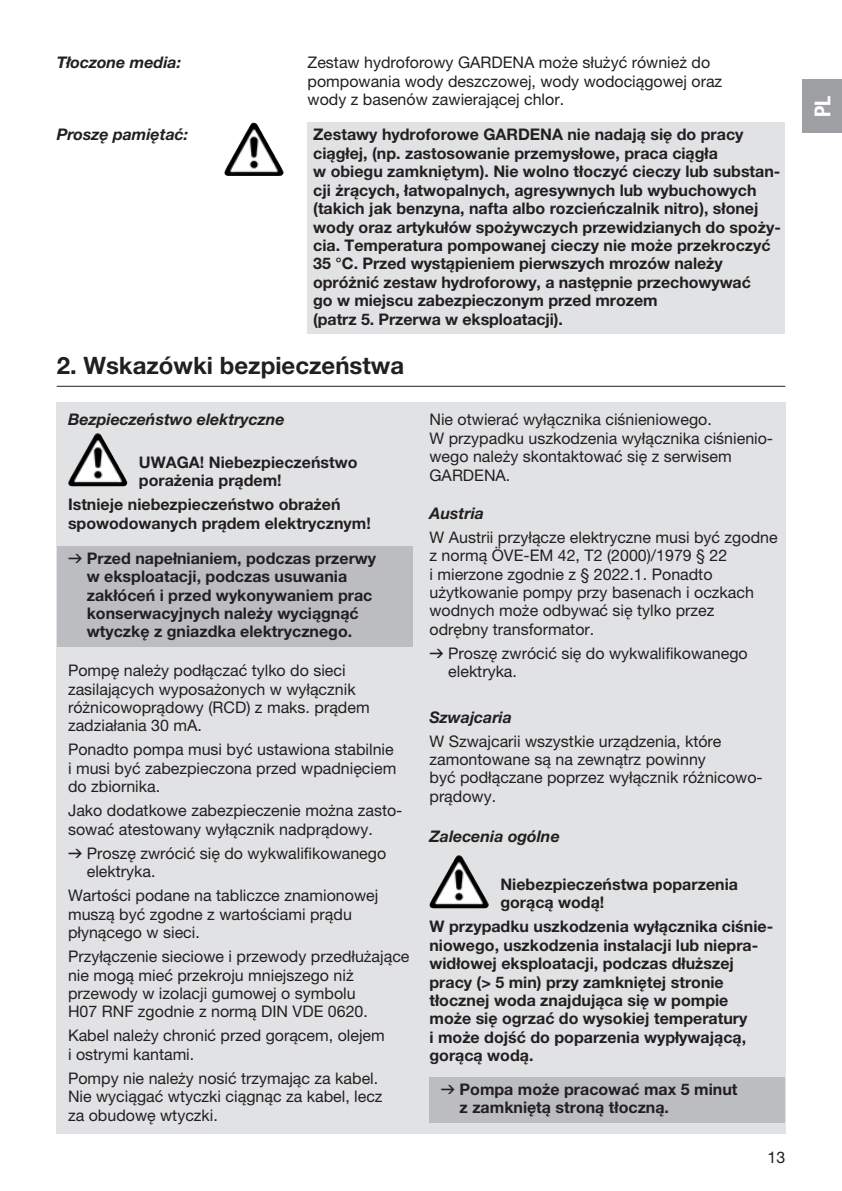
<style>
.page{position:relative;width:842px;height:1191px;background:#fff}
.page>*{position:absolute;margin:0;border:0;box-sizing:border-box;transform-origin:0 0}
.t1{font:700 24px "GARDENA Pro";color:#231f20}
.t2{font:22px "GARDENA Pro Bo Cond";color:#fff}
.t3{font:16px/18.4px "GARDENA Pro";color:#231f20}
.t4{font:700 16px/18.4px "GARDENA Pro";color:#231f20}
.t5{font:italic 700 16px "GARDENA Pro";color:#231f20}
.s1{font-family:"Formdruck";font-weight:400}
.s2{font-family:"Formdruck"}
</style>
<div class="page">
<hr style="left:57px;top:386px;width:728px;height:1px;background:#231f20">
<div style="left:57px;top:403px;width:728px;height:731px;background:#e1e2e4"></div>
<img style="left:70px;top:433px;width:26px;height:45px">
<div style="left:57px;top:546px;width:355px;height:100px;background:#bcbdc0"></div>
<img style="left:432px;top:855px;width:26px;height:44px">
<div style="left:429px;top:1076px;width:356px;height:46px;background:#bcbdc0"></div>
<div style="left:308px;top:122px;width:477px;height:211px;background:#e1e2e4"></div>
<img style="left:227px;top:123px;width:26px;height:44px">
<div style="left:802px;top:79px;width:40px;height:54px;background:#9d9fa2"></div>
<p class="t5" style="left:57px;top:53px;width:126px">Tłoczone media:</p>
<p class="t3" style="left:308px;top:53px;width:416px">Zestaw hydroforowy GARDENA może służyć również do pompowania wody deszczowej, wody wodociągowej oraz wody z basenów zawierającej chlor.</p>
<p class="t5" style="left:57px;top:125px;width:133px">Proszę pamiętać:</p>
<p class="t4" style="left:313px;top:125px;width:469px">Zestawy hydroforowe GARDENA nie nadają się do pracy ciągłej, (np. zastosowanie przemysłowe, praca ciągła<br>w obiegu zamkniętym). Nie wolno tłoczyć cieczy lub substan&shy;cji żrących, łatwopalnych, agresywnych lub wybuchowych (takich jak benzyna, nafta albo rozcieńczalnik nitro), słonej wody oraz artykułów spożywczych przewidzianych do spoży&shy;cia. Temperatura pompowanej cieczy nie może przekroczyć 35 °C. Przed wystąpieniem pierwszych mrozów należy opróżnić zestaw hydroforowy, a następnie przechowywać<br>go w miejscu zabezpieczonym przed mrozem<br>(patrz 5. Przerwa w eksploatacji).</p>
<h1 class="t1" style="left:57px;top:351px;width:349px">2. Wskazówki bezpieczeństwa</h1>
<p class="t5" style="left:68px;top:410px;width:218px">Bezpieczeństwo elektryczne</p>
<p class="t4" style="left:139px;top:452px;width:220px">UWAGA! Niebezpieczeństwo porażenia prądem!</p>
<p class="t4" style="left:68px;top:495px;width:304px">Istnieje niebezpieczeństwo obrażeń spowodowanych prądem elektrycznym!</p>
<p class="t4" style="left:87px;top:548px;width:291px;text-indent:-19px"><span class="s1">v</span> Przed napełnianiem, podczas przerwy w eksploatacji, podczas usuwania zakłóceń i przed wykonywaniem prac konserwacyjnych należy wyciągnąć wtyczkę z gniazdka elektrycznego.</p>
<p class="t3" style="left:68px;top:661px;width:303px">Pompę należy podłączać tylko do sieci zasilających wyposażonych w wyłącznik różnicowoprądowy (RCD) z maks. prądem zadziałania 30 mA.</p>
<p class="t3" style="left:68px;top:740px;width:330px">Ponadto pompa musi być ustawiona stabilnie i musi być zabezpieczona przed wpadnięciem do zbiornika.</p>
<p class="t3" style="left:68px;top:801px;width:336px">Jako dodatkowe zabezpieczenie można zasto&shy;sować atestowany wyłącznik nadprądowy.</p>
<p class="t3" style="left:87px;top:843px;width:301px;text-indent:-19px"><span class="s2">v</span> Proszę zwrócić się do wykwalifikowanego elektryka.</p>
<p class="t3" style="left:68px;top:886px;width:312px">Wartości podane na tabliczce znamionowej muszą być zgodne z wartościami prądu płynącego w sieci.</p>
<p class="t3" style="left:68px;top:947px;width:343px">Przyłączenie sieciowe i przewody przedłużające nie mogą mieć przekroju mniejszego niż przewody w izolacji gumowej o symbolu<br>H07 RNF zgodnie z normą DIN VDE 0620.</p>
<p class="t3" style="left:68px;top:1026px;width:318px">Kabel należy chronić przed gorącem, olejem i ostrymi kantami.</p>
<p class="t3" style="left:68px;top:1068px;width:316px">Pompy nie należy nosić trzymając za kabel.<br>Nie wyciągać wtyczki ciągnąc za kabel, lecz za obudowę wtyczki.</p>
<p class="t3" style="left:429px;top:410px;width:345px">Nie otwierać wyłącznika ciśnieniowego.<br>W przypadku uszkodzenia wyłącznika ciśnienio&shy;wego należy skontaktować się z serwisem GARDENA.</p>
<p class="t5" style="left:429px;top:503px;width:56px">Austria</p>
<p class="t3" style="left:429px;top:527px;width:350px">W Austrii przyłącze elektryczne musi być zgodne z normą ÖVE-EM 42, T2 (2000)/1979 § 22<br>i mierzone zgodnie z § 2022.1. Ponadto użytkowanie pompy przy basenach i oczkach wodnych może odbywać się tylko przez<br>odrębny transformator.</p>
<p class="t3" style="left:448px;top:643px;width:301px;text-indent:-19px"><span class="s2">v</span> Proszę zwrócić się do wykwalifikowanego elektryka.</p>
<p class="t5" style="left:429px;top:707px;width:84px">Szwajcaria</p>
<p class="t3" style="left:429px;top:731px;width:335px">W Szwajcarii wszystkie urządzenia, które zamontowane są na zewnątrz powinny<br>być podłączane poprzez wyłącznik różnicowo&shy;prądowy.</p>
<p class="t5" style="left:429px;top:826px;width:132px">Zalecenia ogólne</p>
<p class="t4" style="left:500px;top:874px;width:239px">Niebezpieczeństwa poparzenia gorącą wodą!</p>
<p class="t4" style="left:429px;top:917px;width:345px">W przypadku uszkodzenia wyłącznika ciśnie&shy;niowego, uszkodzenia instalacji lub niepra&shy;widłowej eksploatacji, podczas dłuższej pracy (&gt; 5 min) przy zamkniętej stronie tłocznej woda znajdująca się w pompie może się ogrzać do wysokiej temperatury<br>i może dojść do poparzenia wypływającą, gorącą wodą.</p>
<p class="t4" style="left:460px;top:1079px;width:279px;text-indent:-19px"><span class="s1">v</span> Pompa może pracować max 5 minut z zamkniętą stroną tłoczną.</p>
<p class="t3" style="left:767px;top:1147px;width:19px">13</p>
<h2 class="t2" style="left:809px;top:117px;width:23px;rotate:-90deg">PL</h2>
</div>
